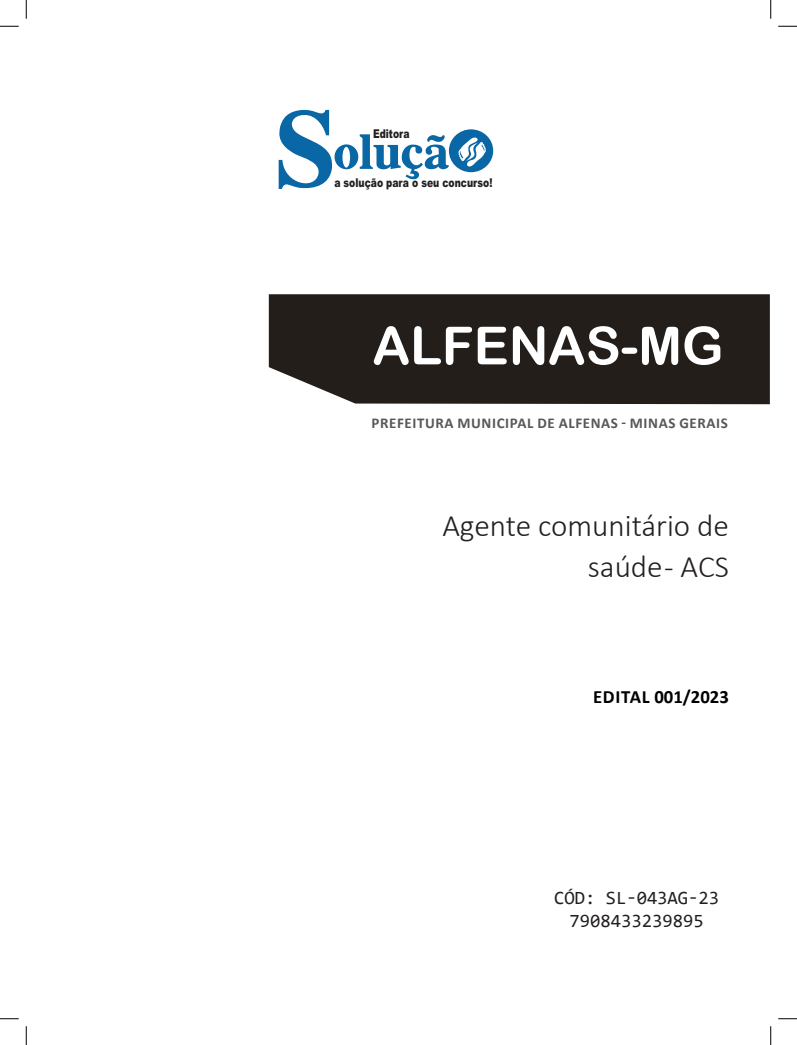
<style>
.page{position:relative;width:797px;height:1045px;background:#fff}
.page>*{position:absolute;margin:0;border:0;box-sizing:border-box;transform-origin:0 0}
.TÍTULO_MATÉRIA{font:52.5px "Arial Rounded MT Bold";color:#fff}
.CARGO{font:300 31.25px/41.2px "Calibri";color:#231f20;text-align:right}
.SKU_CÓD{font:18.75px "Consolas";color:#231f20}
.EDITAL{font:700 18.75px "Calibri";color:#000}
.SUBTÍTULO{font:700 15px "Calibri";letter-spacing:.04em;color:#57585a}
.t1{font:900 12.12px "Arial";color:#231f20;scale:.76 1}
</style>
<div class="page">
<div style="left:269px;top:294px;width:500px;height:110px;background:#241e1b"></div>
<svg style="left:279px;top:110px;width:214px;height:79px"></svg>
<svg style="left:0;top:25px;width:19px;height:2px"></svg>
<svg style="left:778px;top:25px;width:19px;height:2px"></svg>
<svg style="left:0;top:1018px;width:19px;height:1px"></svg>
<svg style="left:778px;top:1018px;width:19px;height:1px"></svg>
<svg style="left:25px;top:0;width:2px;height:19px"></svg>
<svg style="left:25px;top:1026px;width:2px;height:19px"></svg>
<svg style="left:770px;top:0;width:1px;height:19px"></svg>
<svg style="left:770px;top:1026px;width:1px;height:19px"></svg>
<p class="t1" style="left:373px;top:125px;width:50px">Editora</p>
<p class="t1" style="left:334px;top:174px;width:210px">a solução para o seu concurso!</p>
<p class="TÍTULO_MATÉRIA" style="left:372px;top:315px;width:352px">ALFENAS-MG</p>
<p class="SUBTÍTULO" style="left:371px;top:413px;width:358px">PREFEITURA MUNICIPAL DE ALFENAS - MINAS GERAIS</p>
<p class="CARGO" style="left:442px;top:505px;width:288px">Agente comunitário de saúde - ACS</p>
<p class="EDITAL" style="left:593px;top:683px;width:137px">EDITAL 001/2023</p>
<p class="SKU_CÓD" style="left:554px;top:885px;width:166px">CÓD: SL-043AG-23</p>
<p class="SKU_CÓD" style="left:569px;top:907px;width:136px">7908433239895</p>
</div>
